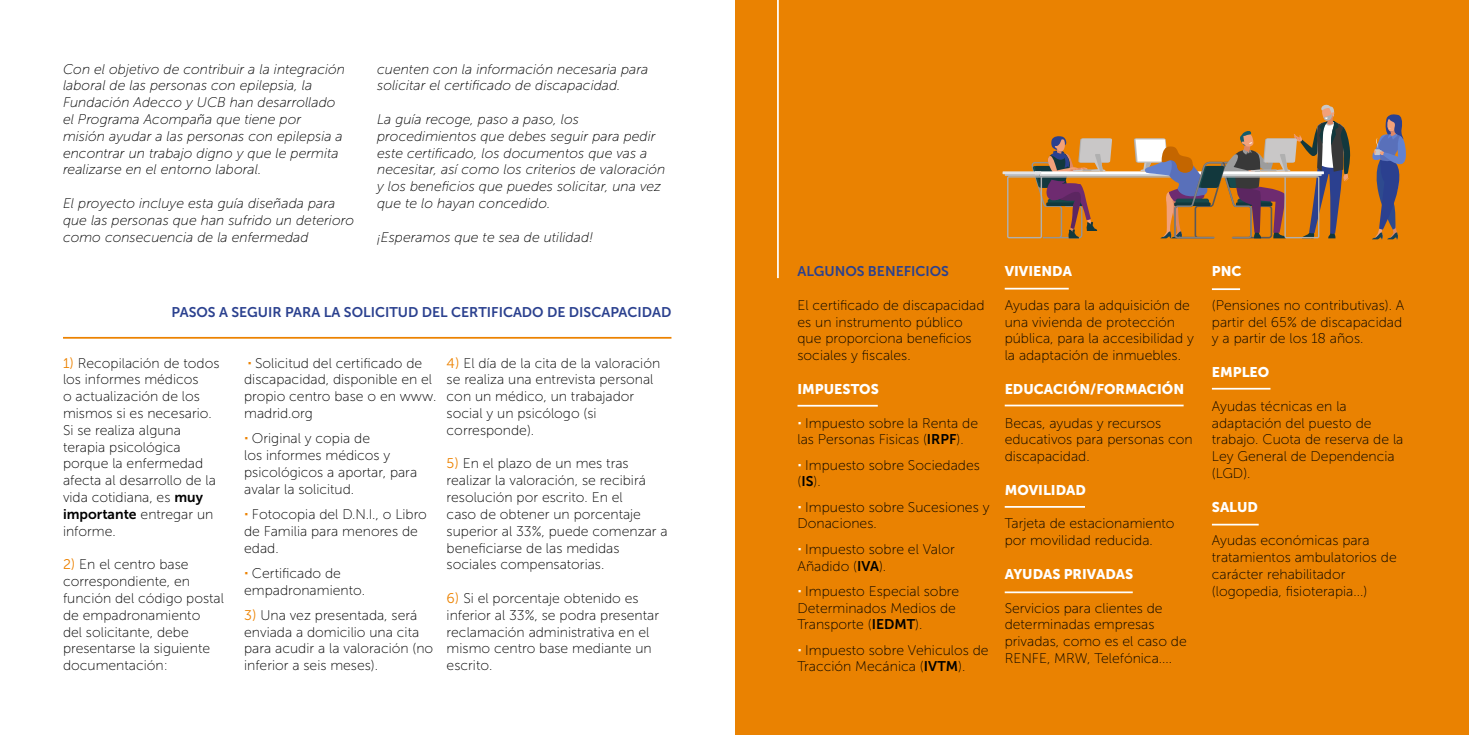
<style>
.page{position:relative;width:1469px;height:735px;background:#fff}
.page>*{position:absolute;margin:0;border:0;box-sizing:border-box;transform-origin:0 0}
.t1{font:14px/16.8px "Museo Sans 100";color:#000}
.t2{font:italic 14px/16.8px "Museo Sans 100";color:#000}
.t3{font:14px "Museo Sans 900";color:#fff}
.t4{font:14px "Museo Sans 700";color:#2b418f}
.t5{font:14px "Museo Sans 700";color:#000}
.s1{font-family:"Museo Sans 300";color:#ec8200}
.s2{font-family:"Museo Sans 700"}
.s3{font-family:"Museo Sans 100"}
.s4{font-family:"Museo Sans 900";color:#ec8200}
.s5{font-family:"Museo Sans 900";color:#fff}
</style>
<div class="page">
<div style="left:735px;top:0;width:733px;height:734px;background:#ea8201"></div>
<hr style="left:777px;top:0;width:1px;height:278px;background:#fff">
<hr style="left:1004px;top:287px;width:64px;height:2px;background:#fff">
<hr style="left:797px;top:404px;width:80px;height:2px;background:#fff">
<hr style="left:1211px;top:288px;width:29px;height:2px;background:#fff">
<hr style="left:1211px;top:387px;width:59px;height:2px;background:#fff">
<hr style="left:1211px;top:523px;width:47px;height:2px;background:#fff">
<hr style="left:1004px;top:404px;width:179px;height:2px;background:#fff">
<hr style="left:1004px;top:505px;width:81px;height:2px;background:#fff">
<hr style="left:1004px;top:591px;width:128px;height:2px;background:#fff">
<hr style="left:1002px;top:171px;width:39px;height:3px;background:#e3e3e6">
<svg style="left:1372px;top:114px;width:34px;height:125px"></svg>
<svg style="left:1004px;top:104px;width:346px;height:134px"></svg>
<hr style="left:63px;top:337px;width:608px;height:1px;background:#ec8200">
<p class="t2" style="left:63px;top:60px;width:283px">Con el objetivo de contribuir a la integración laboral de las personas con epilepsia, la Fundación Adecco y UCB han desarrollado el Programa Acompaña que tiene por misión ayudar a las personas con epilepsia a encontrar un trabajo digno y que le permita realizarse en el entorno laboral.</p>
<p class="t2" style="left:63px;top:195px;width:292px">El proyecto incluye esta guía diseñada para que las personas que han sufrido un deterioro como consecuencia de la enfermedad</p>
<p class="t2" style="left:377px;top:60px;width:273px">cuenten con la información necesaria para solicitar el certificado de discapacidad.</p>
<p class="t2" style="left:377px;top:111px;width:290px">La guía recoge, paso a paso, los procedimientos que debes seguir para pedir este certificado, los documentos que vas a necesitar, así como los criterios de valoración y los beneficios que puedes solicitar, una vez que te lo hayan concedido.</p>
<p class="t2" style="left:377px;top:228px;width:218px">¡Esperamos que te sea de utilidad!</p>
<p class="t4" style="left:171px;top:304px;width:501px">PASOS A SEGUIR PARA LA SOLICITUD DEL CERTIFICADO DE DISCAPACIDAD</p>
<p class="t1" style="left:63px;top:354px;width:158px"><span class="s1">1)</span> Recopilación de todos los informes médicos<br>o actualización de los mismos si es necesario.<br>Si se realiza alguna terapia psicológica porque la enfermedad afecta al desarrollo de la vida cotidiana, es <span class="s2">muy</span></p>
<p class="t5" style="left:63px;top:506px;width:152px">importante <span class="s3">entregar un</span></p>
<p class="t1" style="left:63px;top:522px;width:54px">informe.</p>
<p class="t1" style="left:63px;top:556px;width:162px"><span class="s1">2)</span> En el centro base correspondiente, en función del código postal de empadronamiento<br>del solicitante, debe presentarse la siguiente documentación:</p>
<p class="t1" style="left:446px;top:354px;width:215px"><span class="s1">4)</span> El día de la cita de la valoración se realiza una entrevista personal con un médico, un trabajador social y un psicólogo (si corresponde).</p>
<p class="t1" style="left:446px;top:455px;width:222px"><span class="s1">5)</span> En el plazo de un mes tras realizar la valoración, se recibirá resolución por escrito. En el<br>caso de obtener un porcentaje superior al 33%, puede comenzar a beneficiarse de las medidas sociales compensatorias.</p>
<p class="t1" style="left:446px;top:589px;width:214px"><span class="s1">6)</span> Si el porcentaje obtenido es inferior al 33%, se podra presentar reclamación administrativa en el mismo centro base mediante un escrito.</p>
<p class="t1" style="left:244px;top:354px;width:194px"><span class="s4">·</span> Solicitud del certificado de discapacidad, disponible en el propio centro base o en www. madrid.org</p>
<p class="t1" style="left:244px;top:430px;width:174px"><span class="s4">·</span> Original y copia de<br>los informes médicos y psicológicos a aportar, para avalar la solicitud.</p>
<p class="t1" style="left:244px;top:505px;width:184px"><span class="s4">·</span> Fotocopia del D.N.I., o Libro de Familia para menores de edad.</p>
<p class="t1" style="left:244px;top:564px;width:122px"><span class="s4">·</span> Certificado de empadronamiento.</p>
<p class="t1" style="left:244px;top:606px;width:191px"><span class="s1">3)</span> Una vez presentada, será enviada a domicilio una cita para acudir a la valoración (no inferior a seis meses).</p>
<p class="t4" style="left:797px;top:263px;width:153px">ALGUNOS BENEFICIOS</p>
<p class="t1" style="left:797px;top:296px;width:188px">El certificado de discapacidad es un instrumento público que proporciona beneficios sociales y fiscales.</p>
<p class="t3" style="left:797px;top:381px;width:83px">IMPUESTOS</p>
<p class="t1" style="left:797px;top:414px;width:182px"><span class="s5">·</span> Impuesto sobre la Renta de las Personas Fisicas (<span class="s2">IRPF</span>).</p>
<p class="t1" style="left:797px;top:456px;width:184px"><span class="s5">·</span> Impuesto sobre Sociedades (<span class="s2">IS</span>).</p>
<p class="t1" style="left:797px;top:498px;width:193px"><span class="s5">·</span> Impuesto sobre Sucesiones y<br>Donaciones.</p>
<p class="t1" style="left:797px;top:540px;width:159px"><span class="s5">·</span> Impuesto sobre el Valor<br>Añadido (<span class="s2">IVA</span>).</p>
<p class="t1" style="left:797px;top:582px;width:163px"><span class="s5">·</span> Impuesto Especial sobre<br>Determinados Medios de<br>Transporte (<span class="s2">IEDMT</span>).</p>
<p class="t1" style="left:797px;top:641px;width:193px"><span class="s5">·</span> Impuesto sobre Vehiculos de<br>Tracción Mecánica (<span class="s2">IVTM</span>).</p>
<p class="t3" style="left:1004px;top:263px;width:69px">VIVIENDA</p>
<p class="t1" style="left:1004px;top:296px;width:191px">Ayudas para la adquisición de una vivienda de protección pública, para la accesibilidad y la adaptación de inmuebles.</p>
<p class="t3" style="left:1004px;top:381px;width:181px">EDUCACIÓN/FORMACIÓN</p>
<p class="t1" style="left:1004px;top:414px;width:189px">Becas, ayudas y recursos educativos para personas con discapacidad.</p>
<p class="t3" style="left:1004px;top:481px;width:83px">MOVILIDAD</p>
<p class="t1" style="left:1004px;top:515px;width:171px">Tarjeta de estacionamiento por movilidad reducida.</p>
<p class="t3" style="left:1004px;top:565px;width:130px">AYUDAS PRIVADAS</p>
<p class="t1" style="left:1004px;top:599px;width:184px">Servicios para clientes de determinadas empresas privadas, como es el caso de<br>RENFE, MRW, Telefónica....</p>
<p class="t3" style="left:1211px;top:263px;width:31px">PNC</p>
<p class="t1" style="left:1211px;top:296px;width:194px">(Pensiones no contributivas). A partir del 65% de discapacidad y a partir de los 18 años.</p>
<p class="t3" style="left:1211px;top:364px;width:59px">EMPLEO</p>
<p class="t1" style="left:1211px;top:397px;width:193px">Ayudas técnicas en la adaptación del puesto de trabajo. Cuota de reserva de la<br>Ley General de Dependencia (LGD).</p>
<p class="t3" style="left:1211px;top:498px;width:48px">SALUD</p>
<p class="t1" style="left:1211px;top:532px;width:186px">Ayudas económicas para tratamientos ambulatorios de carácter rehabilitador (logopedia, fisioterapia...)</p>
</div>
